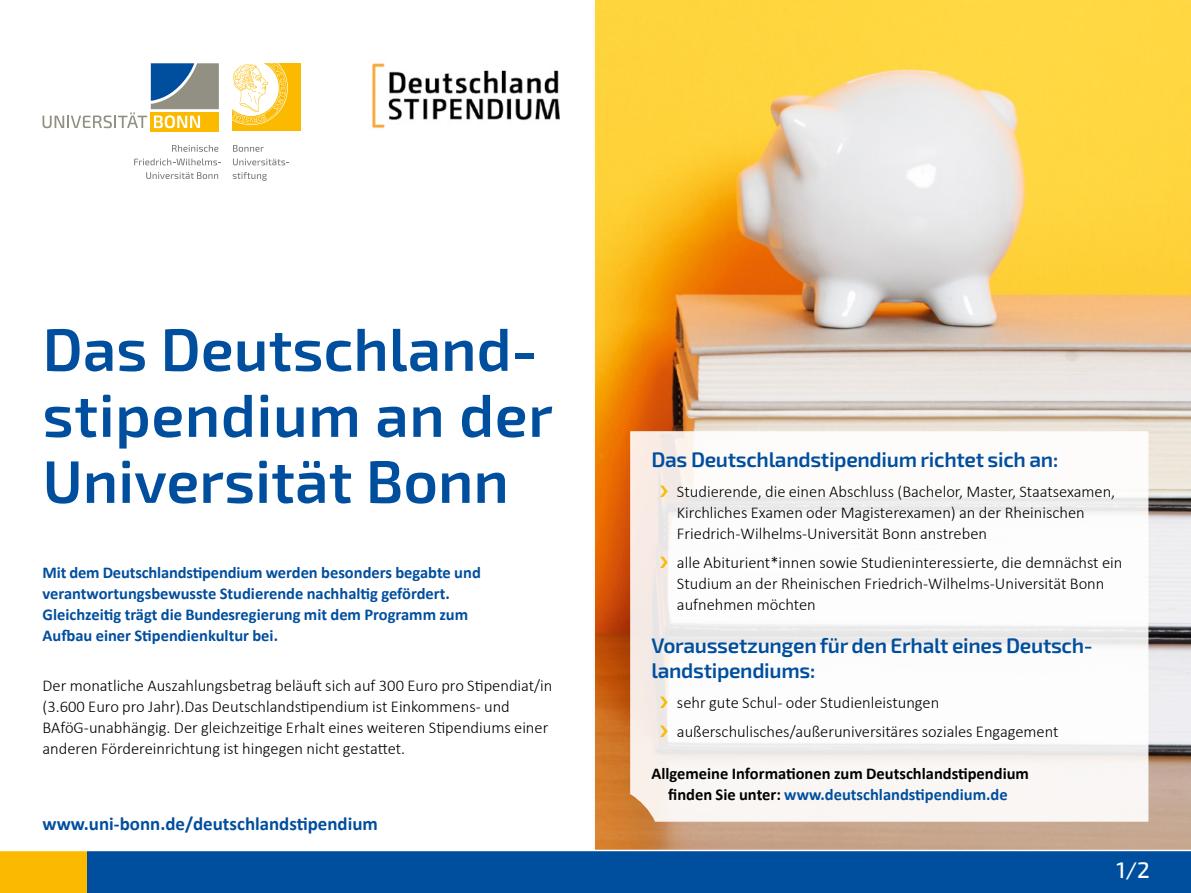
<style>
.page{position:relative;width:1191px;height:893px;background:#fff}
.page>*{position:absolute;margin:0;border:0;box-sizing:border-box;transform-origin:0 0}
.t1{font:600 60px/66px "Exo 2";color:#004e9e}
.t2{font:500 22.5px "Exo 2";color:#fff}
.t3{font:600 21px/25.5px "Exo 2";letter-spacing:-.015em;color:#004e9e}
.t4{font:700 18.9px "Calibri";color:#004e9e}
.t5{font:300 16.5px/21px "Calibri";color:#000}
.t6{font:700 16.5px/21px "Calibri";color:#004e9e}
.t7{font:700 16.5px/21px "Calibri";color:#000;text-align:center}
.s1{color:#004e9e}
</style>
<div class="page">
<img style="left:595px;top:0;width:596px;height:850px">
<div style="left:0;top:850px;width:87px;height:43px;background:#fbba00"></div>
<div style="left:87px;top:850px;width:1104px;height:43px;background:#004e9e"></div>
<hr style="left:0;top:850px;width:1191px;height:1px;background:#fff">
<div style="left:151px;top:112px;width:68px;height:19px;background:#fbba00"></div>
<svg style="left:43px;top:63px;width:176px;height:65px"></svg>
<svg style="left:172px;top:145px;width:46px;height:7px"></svg>
<svg style="left:134px;top:159px;width:87px;height:6px"></svg>
<svg style="left:146px;top:172px;width:72px;height:7px"></svg>
<div style="left:233px;top:63px;width:68px;height:68px;background:#fbba00"></div>
<svg style="left:233px;top:63px;width:55px;height:62px"></svg>
<svg style="left:233px;top:145px;width:31px;height:7px"></svg>
<svg style="left:233px;top:159px;width:56px;height:6px"></svg>
<svg style="left:233px;top:172px;width:34px;height:9px"></svg>
<img style="left:372px;top:63px;width:188px;height:66px">
<svg style="left:630px;top:431px;width:518px;height:391px"></svg>
<svg style="left:660px;top:485px;width:8px;height:12px"></svg>
<svg style="left:660px;top:556px;width:8px;height:12px"></svg>
<svg style="left:660px;top:696px;width:8px;height:12px"></svg>
<svg style="left:660px;top:726px;width:8px;height:11px"></svg>
<h1 class="t1" style="left:43px;top:318px;width:512px">Das Deutschland&shy;stipendium an der<br>Universität Bonn</h1>
<p class="t6" style="left:43px;top:561px;width:440px">Mit dem Deutschlandstipendium werden besonders begabte und verantwortungsbewusste Studierende nachhaltig gefördert.<br>Gleichzeitig trägt die Bundesregierung mit dem Programm zum Aufbau einer Stipendienkultur bei.</p>
<p class="t5" style="left:43px;top:674px;width:511px">Der monatliche Auszahlungsbetrag beläuft sich auf 300 Euro pro Stipendiat/in (3.600 Euro pro Jahr).Das Deutschlandstipendium ist Einkommens- und BAföG-unabhängig. Der gleichzeitige Erhalt eines weiteren Stipendiums einer anderen Fördereinrichtung ist hingegen nicht gestattet.</p>
<p class="t4" style="left:43px;top:812px;width:337px">www.uni-bonn.de/deutschlandstipendium</p>
<p class="t3" style="left:651px;top:447px;width:408px">Das Deutschlandstipendium richtet sich an:</p>
<p class="t5" style="left:677px;top:480px;width:440px">Studierende, die einen Abschluss (Bachelor, Master, Staatsexamen,<br>Kirchliches Examen oder Magisterexamen) an der Rheinischen<br>Friedrich-Wilhelms-Universität Bonn anstreben</p>
<p class="t5" style="left:677px;top:551px;width:447px">alle Abiturient*innen sowie Studieninteressierte, die demnächst ein<br>Studium an der Rheinischen Friedrich-Wilhelms-Universität Bonn aufnehmen möchten</p>
<p class="t3" style="left:651px;top:633px;width:443px">Voraussetzungen für den Erhalt eines Deutsch&shy;landstipendiums:</p>
<p class="t5" style="left:677px;top:687px;width:383px;line-height:29.5px">sehr gute Schul- oder Studienleistungen außerschulisches/außeruniversitäres soziales Engagement</p>
<p class="t7" style="left:651px;top:763px;width:379px">Allgemeine Informationen zum Deutschlandstipendium finden Sie unter: <span class="s1">www.deutschlandstipendium.de</span></p>
<h2 class="t2" style="left:1116px;top:857px;width:35px">1/2</h2>
</div>
